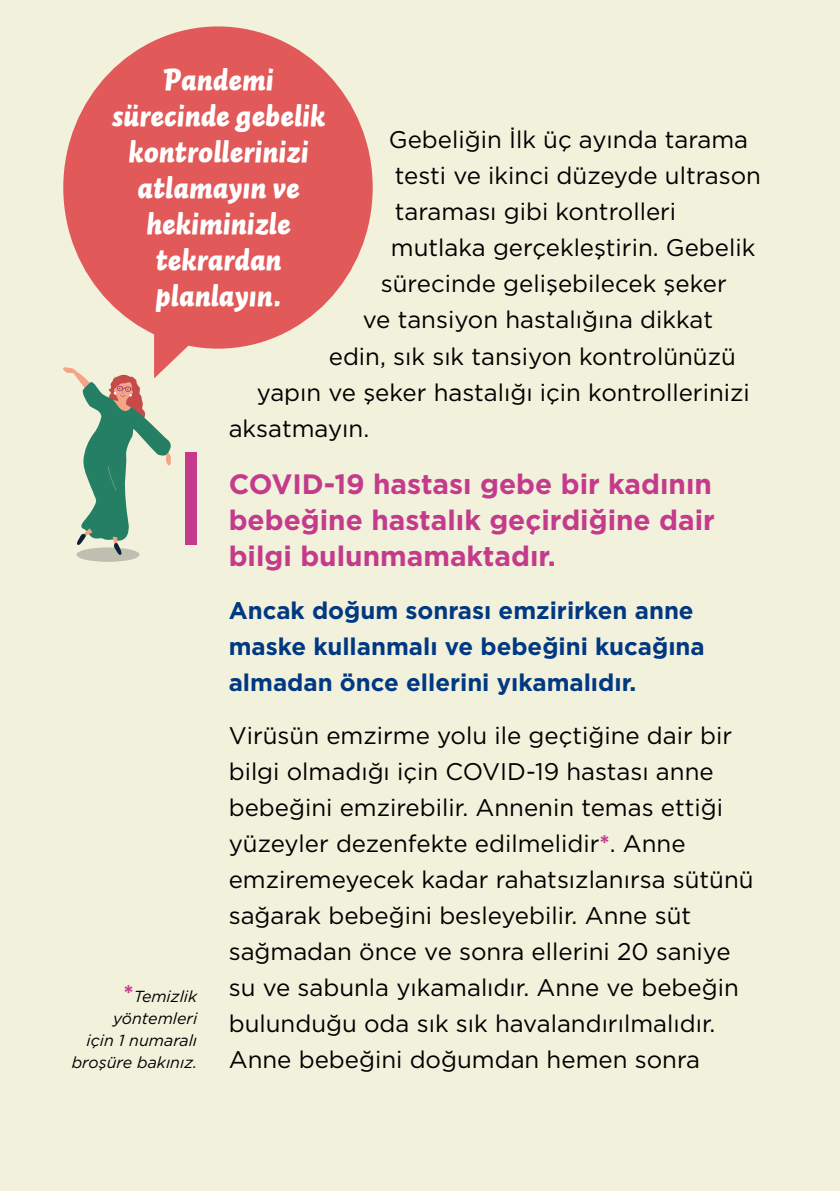
<style>
.page{position:relative;width:840px;height:1191px;background:#fff}
.page>*{position:absolute;margin:0;border:0;box-sizing:border-box;transform-origin:0 0}
.t1{font:italic 30px/36px "Auto 2 TR Black";color:#fff;text-align:center}
.t2{font:700 28px/36px "Gotham";color:#c43b8b;text-align:justify}
.t3{font:24px/36px "Gotham";color:#000}
.t4{font:700 24px/36px "Gotham";color:#003882}
.t5{font:italic 16px/22px "Gotham";color:#000;text-align:right}
.s1{font-weight:700;color:#c43b8b}
.s2{font-weight:700;font-style:normal;font-size:24px;color:#c43b8b}
</style>
<div class="page">
<div style="left:0;top:0;width:839px;height:1191px;background:#f2f1dc"></div>
<div style="left:76px;top:547px;width:63px;height:15px;background:#bebfb0;border-radius:50%"></div>
<svg style="left:63px;top:331px;width:134px;height:225px"></svg>
<div style="left:63px;top:26px;width:309px;height:323px;background:#e15958;border-radius:50%"></div>
<p class="t1" style="left:112px;top:63px;width:215px">Pandemi sürecinde gebelik kontrollerinizi atlamayın ve hekiminizle tekrardan planlayın.</p>
<p class="t3" style="left:388px;top:121px;width:360px">Gebeliğin İlk üç ayında tarama</p>
<p class="t3" style="left:394px;top:157px;width:367px">testi ve ikinci düzeyde ultrason</p>
<p class="t3" style="left:394px;top:193px;width:283px">taraması gibi kontrolleri</p>
<p class="t3" style="left:390px;top:229px;width:366px">mutlaka gerçekleştirin. Gebelik</p>
<p class="t3" style="left:380px;top:265px;width:347px">sürecinde gelişebilecek şeker</p>
<p class="t3" style="left:362px;top:301px;width:351px">ve tansiyon hastalığına dikkat</p>
<p class="t3" style="left:328px;top:337px;width:408px">edin, sık sık tansiyon kontrolünüzü</p>
<p class="t3" style="left:256px;top:373px;width:494px">yapın ve şeker hastalığı için kontrollerinizi</p>
<p class="t3" style="left:228px;top:409px;width:142px">aksatmayın.</p>
<p class="t2" style="left:228px;top:465px;width:487px">COVID-19 hastası gebe bir kadının bebeğine hastalık geçirdiğine dair bilgi bulunmamaktadır.</p>
<p class="t4" style="left:228px;top:592px;width:477px">Ancak doğum sonrası emzirirken anne maske kullanmalı ve bebeğini kucağına almadan önce ellerini yıkamalıdır.</p>
<p class="t3" style="left:228px;top:716px;width:526px">Virüsün emzirme yolu ile geçtiğine dair bir bilgi olmadığı için COVID-19 hastası anne bebeğini emzirebilir. Annenin temas ettiği yüzeyler dezenfekte edilmelidir<span class="s1">*</span>. Anne emziremeyecek kadar rahatsızlanırsa sütünü sağarak bebeğini besleyebilir. Anne süt sağmadan önce ve sonra ellerini 20 saniye su ve sabunla yıkamalıdır. Anne ve bebeğin bulunduğu oda sık sık havalandırılmalıdır.<br>Anne bebeğini doğumdan hemen sonra</p>
<p class="t5" style="left:72px;top:984px;width:127px"><span class="s2">*</span>Temizlik yöntemleri<br>için 1 numaralı broşüre bakınız.</p>
</div>
